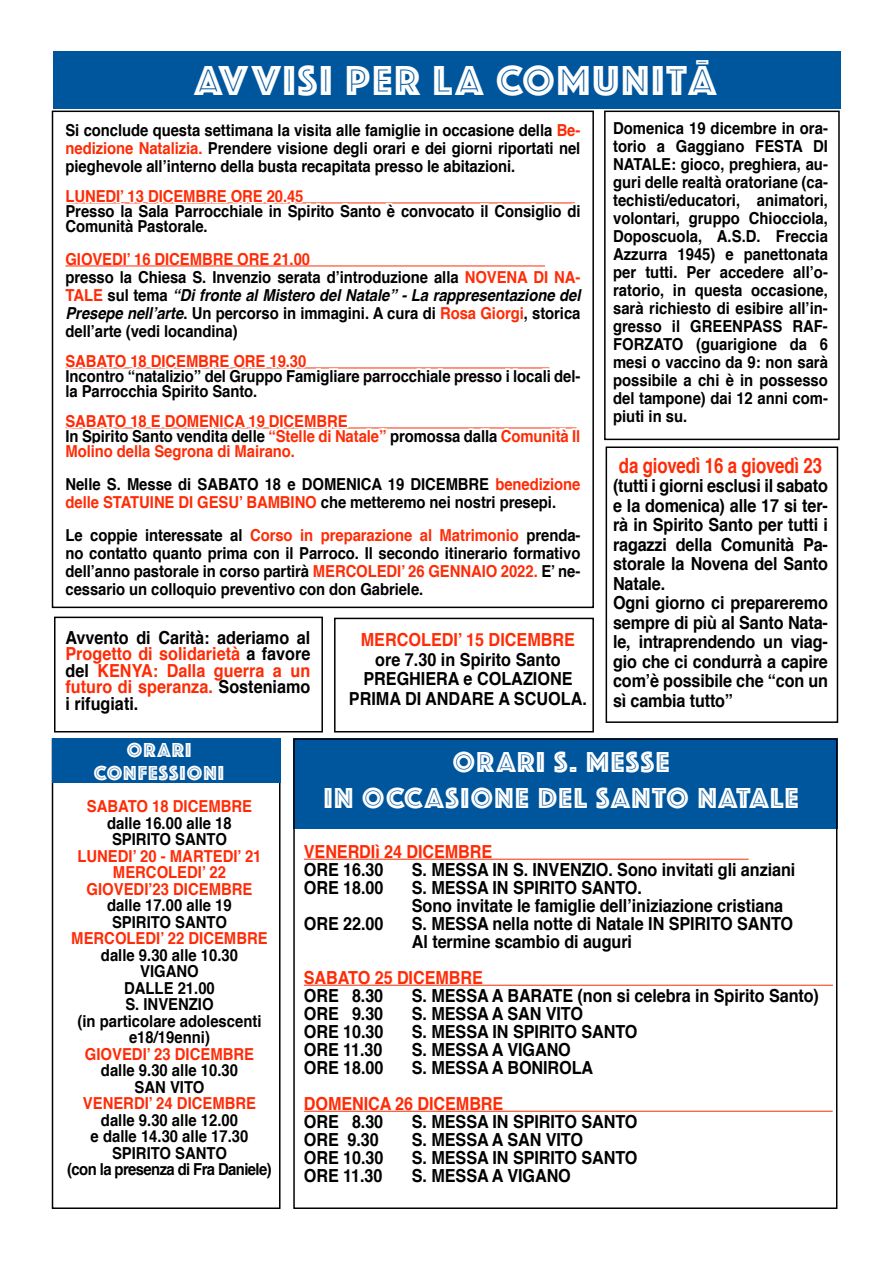
<style>
.page{position:relative;width:893px;height:1263px;background:#fff}
.page>*{position:absolute;margin:0;border:0;box-sizing:border-box;transform-origin:0 0}
.t1{font:43.5px "Phosphate Inline";letter-spacing:.05em;color:#fff}
.t2{font:30px/36px "Phosphate Inline";letter-spacing:.05em;color:#fff;text-align:center}
.t3{font:700 21px "Helvetica";letter-spacing:-.01em;color:#ff2b06;scale:.8 1}
.t4{font:21px/22.5px "Phosphate Inline";letter-spacing:.05em;color:#fff;text-align:center}
.t5{font:700 18px/19.5px "Helvetica";letter-spacing:-.005em;color:#000;scale:.9 1}
.t6{font:700 18px/16.5px "Helvetica";color:#ff2b06;text-align:justify;scale:.9 1}
.t7{font:700 16.5px/18px "Helvetica";letter-spacing:-.005em;color:#000;scale:.9 1}
.t8{font:700 16.5px/15px "Helvetica";letter-spacing:-.005em;color:#ff2b06;scale:.9 1}
.s1{color:#ff2b06}
.s2{font-style:italic}
.s3{color:#000}
</style>
<div class="page">
<div style="left:53px;top:51px;width:787px;height:57px;background:#00569d"></div>
<hr style="left:65px;top:203px;width:510px;height:1px;background:#ff2b06">
<hr style="left:65px;top:266px;width:480px;height:1px;background:#ff2b06">
<svg style="left:491px;top:202px;width:84px;height:2px"></svg>
<svg style="left:65px;top:202px;width:420px;height:2px"></svg>
<svg style="left:65px;top:367px;width:510px;height:62px"></svg>
<div style="left:604px;top:111px;width:236px;height:329px;border:2px solid #000"></div>
<div style="left:54px;top:617px;width:269px;height:115px;border:2px solid #000"></div>
<div style="left:606px;top:446px;width:232px;height:277px;border:2px solid #000"></div>
<div style="left:334px;top:618px;width:260px;height:114px;border:2px solid #000"></div>
<div style="left:52px;top:111px;width:542px;height:497px;border:2px solid #000"></div>
<div style="left:293px;top:738px;width:544px;height:90px;background:#00569d"></div>
<hr style="left:304px;top:859px;width:445px;height:1px;background:#ff2b06">
<hr style="left:304px;top:985px;width:529px;height:1px;background:#ff2b06">
<hr style="left:304px;top:1111px;width:529px;height:1px;background:#ff2b06">
<div style="left:293px;top:738px;width:544px;height:471px;border:2px solid #000"></div>
<div style="left:52px;top:738px;width:229px;height:471px;border:2px solid #000"></div>
<div style="left:52px;top:738px;width:229px;height:45px;background:#00569d"></div>
<h1 class="t1" style="left:195px;top:50px;width:523px">AVVISI PER LA COMUNITā</h1>
<p class="t7" style="left:65px;top:121px;width:574px;text-align:justify">Si conclude questa settimana la visita alle famiglie in occasione della <span class="s1">Be&shy;nedizione Natalizia.</span> Prendere visione degli orari e dei giorni riportati nel pieghevole all’interno della busta recapitata presso le abitazioni.</p>
<p class="t8" style="left:65px;top:189px;width:266px">LUNEDI’ 13 DICEMBRE ORE 20.45</p>
<p class="t7" style="left:65px;top:204px;width:574px;line-height:15px">Presso la Sala Parrocchiale in Spirito Santo è convocato il Consiglio di<br>Comunità Pastorale.</p>
<p class="t7" style="left:65px;top:250px;width:574px"><span class="s1">GIOVEDI’ 16 DICEMBRE ORE 21.00<br></span>presso la Chiesa S. Invenzio serata d’introduzione alla <span class="s1">NOVENA DI NA-TALE</span> sul tema <span class="s2">“Di fronte al Mistero del Natale” - La rappresentazione del Presepe nell’arte</span>. Un percorso in immagini. A cura di <span class="s1">Rosa Giorgi</span>, storica dell’arte (vedi locandina)</p>
<p class="t8" style="left:65px;top:354px;width:269px">SABATO 18 DICEMBRE ORE 19.30</p>
<p class="t7" style="left:65px;top:369px;width:574px;line-height:15px">Incontro “natalizio” del Gruppo Famigliare parrocchiale presso i locali del&shy;la Parrocchia Spirito Santo.</p>
<p class="t8" style="left:65px;top:414px;width:574px">SABATO 18 E DOMENICA 19 DICEMBRE<br><span class="s3">In Spirito Santo vendita delle</span> “Stelle di Natale” <span class="s3">promossa dalla</span> Comunità Il<br>Molino della Segrona di Mairano.</p>
<p class="t7" style="left:65px;top:475px;width:574px">Nelle S. Messe di SABATO 18 e DOMENICA 19 DICEMBRE <span class="s1">benedizione delle STATUINE DI GESU’ BAMBINO</span> che metteremo nei nostri presepi.</p>
<p class="t7" style="left:65px;top:526px;width:574px;text-align:justify">Le coppie interessate al <span class="s1">Corso in preparazione al Matrimonio</span> prenda&shy;no contatto quanto prima con il Parroco. Il secondo itinerario formativo dell’anno pastorale in corso partirà <span class="s1">MERCOLEDI’ 26 GENNAIO 2022.</span> E’ ne&shy;cessario un colloquio preventivo con don Gabriele.</p>
<p class="t6" style="left:65px;top:629px;width:274px"><span class="s3">Avvento di Carità: aderiamo al </span>Progetto di solidarietà <span class="s3">a favore del</span> KENYA: Dalla guerra a un futuro di speranza. <span class="s3">Sosteniamo i rifugiati.</span></p>
<p class="t7" style="left:613px;top:119px;width:240px;text-align:justify">Domenica 19 dicembre in ora&shy;torio a Gaggiano FESTA DI NATALE: gioco, preghiera, au&shy;guri delle realtà oratoriane (ca&shy;techisti/educatori, animatori, volontari, gruppo Chiocciola, Doposcuola, A.S.D. Freccia Azzurra 1945) e panettonata per tutti. Per accedere all’o&shy;ratorio, in questa occasione, sarà richiesto di esibire all’in&shy;gresso il GREENPASS RAF-FORZATO (guarigione da 6 mesi o vaccino da 9: non sarà possibile a chi è in possesso del tampone) dai 12 anni com&shy;piuti in su.</p>
<p class="t3" style="left:619px;top:448px;width:255px">da giovedì 16 a giovedì 23</p>
<p class="t5" style="left:613px;top:476px;width:240px">(tutti i giorni esclusi il sabato e la domenica) alle 17 si ter&shy;rà in Spirito Santo per tutti i ragazzi della Comunità Pa&shy;storale la Novena del Santo<br>Natale.<br>Ogni giorno ci prepareremo sempre di più al Santo Nata&shy;le, intraprendendo un viag&shy;gio che ci condurrà a capire com’è possibile che “con un sì cambia tutto”</p>
<p class="t6" style="left:361px;top:632px;width:240px">MERCOLEDI’ 15 DICEMBRE</p>
<p class="t5" style="left:349px;top:650px;width:266px;text-align:center">ore 7.30 in Spirito Santo<br>PREGHIERA e COLAZIONE<br>PRIMA DI ANDARE A SCUOLA.</p>
<p class="t4" style="left:94px;top:738px;width:132px">ORARI<br>CONFESSIONI</p>
<p class="t8" style="left:87px;top:799px;width:185px">SABATO 18 DICEMBRE</p>
<p class="t7" style="left:107px;top:815px;width:140px;line-height:16.5px">dalle 16.00 alle 18<br>SPIRITO SANTO</p>
<p class="t8" style="left:77px;top:848px;width:206px;line-height:16.5px;text-align:center">LUNEDI’ 20 - MARTEDI’ 21<br>MERCOLEDI’ 22<br>GIOVEDI’23 DICEMBRE</p>
<p class="t7" style="left:107px;top:897px;width:140px;line-height:16.5px">dalle 17.00 alle 19<br>SPIRITO SANTO</p>
<p class="t8" style="left:71px;top:931px;width:220px">MERCOLEDI’ 22 DICEMBRE</p>
<p class="t7" style="left:77px;top:947px;width:206px;line-height:16.5px;text-align:center">dalle 9.30 alle 10.30<br>VIGANO<br>DALLE 21.00<br>S. INVENZIO<br>(in particolare adolescenti e18/19enni)</p>
<p class="t8" style="left:85px;top:1047px;width:189px">GIOVEDI’ 23 DICEMBRE</p>
<p class="t7" style="left:101px;top:1062px;width:154px;line-height:16.5px;text-align:center">dalle 9.30 alle 10.30<br>SAN VITO</p>
<p class="t8" style="left:83px;top:1096px;width:194px">VENERDI’ 24 DICEMBRE</p>
<p class="t7" style="left:67px;top:1112px;width:229px;line-height:16.5px;text-align:center">dalle 9.30 alle 12.00<br>e dalle 14.30 alle 17.30<br>SPIRITO SANTO<br>(con la presenza di Fra Daniele)</p>
<h2 class="t2" style="left:324px;top:742px;width:476px">ORARI S. MESSE<br>IN OCCASIONE DEL SANTO NATALE</h2>
<p class="t6" style="left:304px;top:843px;width:211px">VENERDIì 24 DICEMBRE</p>
<p class="t5" style="left:304px;top:860px;width:90px">ORE 16.30</p>
<p class="t5" style="left:412px;top:860px;width:428px">S. MESSA IN S. INVENZIO. Sono invitati gli anziani</p>
<p class="t5" style="left:304px;top:878px;width:90px">ORE 18.00</p>
<p class="t5" style="left:412px;top:879px;width:414px;line-height:18px">S. MESSA IN SPIRITO SANTO.<br>Sono invitate le famiglie dell’iniziazione cristiana</p>
<p class="t5" style="left:304px;top:914px;width:90px">ORE 22.00</p>
<p class="t5" style="left:412px;top:915px;width:425px;line-height:18px">S. MESSA nella notte di Natale IN SPIRITO SANTO<br>Al termine scambio di auguri</p>
<p class="t6" style="left:304px;top:969px;width:200px">SABATO 25 DICEMBRE</p>
<p class="t5" style="left:304px;top:986px;width:90px">ORE 8.30</p>
<p class="t5" style="left:412px;top:986px;width:454px">S. MESSA A BARATE (non si celebra in Spirito Santo)</p>
<p class="t5" style="left:304px;top:1004px;width:90px">ORE 9.30</p>
<p class="t5" style="left:412px;top:1004px;width:192px">S. MESSA A SAN VITO</p>
<p class="t5" style="left:304px;top:1022px;width:90px">ORE 10.30</p>
<p class="t5" style="left:412px;top:1022px;width:252px">S. MESSA IN SPIRITO SANTO</p>
<p class="t5" style="left:304px;top:1040px;width:89px">ORE 11.30</p>
<p class="t5" style="left:412px;top:1040px;width:178px">S. MESSA A VIGANO</p>
<p class="t5" style="left:304px;top:1058px;width:90px">ORE 18.00</p>
<p class="t5" style="left:412px;top:1058px;width:203px">S. MESSA A BONIROLA</p>
<p class="t6" style="left:304px;top:1095px;width:223px">DOMENICA 26 DICEMBRE</p>
<p class="t5" style="left:304px;top:1112px;width:90px">ORE 8.30</p>
<p class="t5" style="left:412px;top:1112px;width:252px">S. MESSA IN SPIRITO SANTO</p>
<p class="t5" style="left:304px;top:1130px;width:85px">ORE 9.30</p>
<p class="t5" style="left:412px;top:1130px;width:192px">S. MESSA A SAN VITO</p>
<p class="t5" style="left:304px;top:1148px;width:90px">ORE 10.30</p>
<p class="t5" style="left:412px;top:1148px;width:252px">S. MESSA IN SPIRITO SANTO</p>
<p class="t5" style="left:304px;top:1166px;width:89px">ORE 11.30</p>
<p class="t5" style="left:412px;top:1166px;width:178px">S. MESSA A VIGANO</p>
</div>
